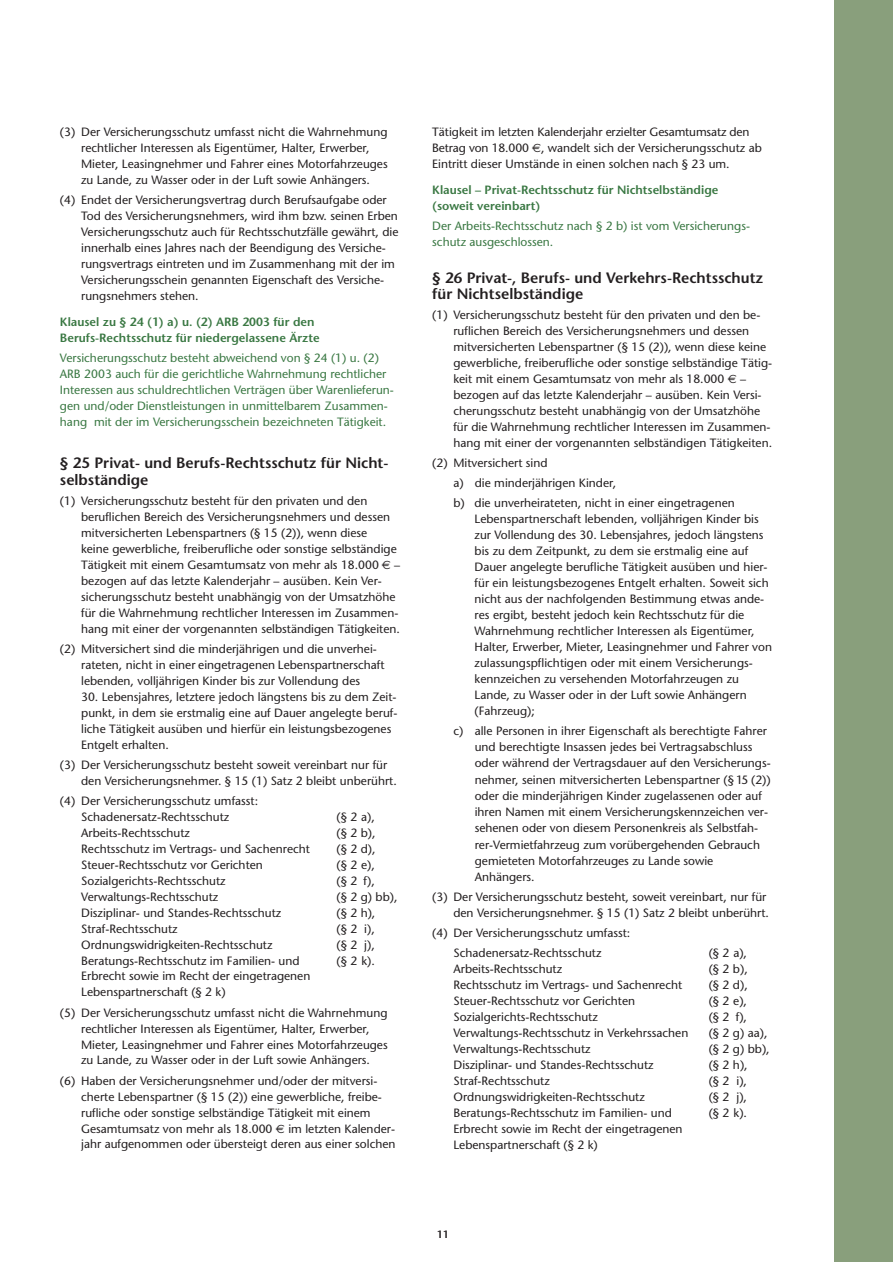
<style>
.page{position:relative;width:893px;height:1262px;background:#fff}
.page>*{position:absolute;margin:0;border:0;box-sizing:border-box;transform-origin:0 0}
.t1{font:600 15px/17px "Stone Sans";color:#231f20}
.t2{font:12px/15.9px "Stone Sans";color:#231f20}
.t3{font:12px/15.9px "Stone Sans";color:#3a7843}
.t4{font:600 12px/15.9px "Stone Sans";color:#3a7843}
.t5{font:600 10.5px "Stone Sans";color:#231f20}
.s1{font-family:"Euro Sans"}
</style>
<div class="page">
<div style="left:834px;top:0;width:58px;height:1261px;background:#899f7c"></div>
<p class="t2" style="left:81px;top:126px;width:308px;text-indent:-21px">(3) Der Versicherungsschutz umfasst nicht die Wahrnehmung rechtlicher Interessen als Eigentümer, Halter, Erwerber, Mieter, Leasingnehmer und Fahrer eines Motorfahrzeuges zu Lande, zu Wasser oder in der Luft sowie Anhängers.</p>
<p class="t2" style="left:81px;top:194px;width:319px;text-indent:-21px">(4) Endet der Versicherungsvertrag durch Berufsaufgabe oder Tod des Versicherungsnehmers, wird ihm bzw. seinen Erben Versicherungsschutz auch für Rechtsschutzfälle gewährt, die innerhalb eines Jahres nach der Beendigung des Versiche&shy;rungsvertrags eintreten und im Zusammenhang mit der im Versicherungsschein genannten Eigenschaft des Versiche&shy;rungsnehmers stehen.</p>
<p class="t4" style="left:60px;top:315px;width:261px">Klausel zu § 24 (1) a) u. (2) ARB 2003 für den<br>Berufs-Rechtsschutz für niedergelassene Ärzte</p>
<p class="t3" style="left:60px;top:351px;width:335px">Versicherungsschutz besteht abweichend von § 24 (1) u. (2)<br>ARB 2003 auch für die gerichtliche Wahrnehmung rechtlicher Interessen aus schuldrechtlichen Verträgen über Warenlieferun&shy;gen und/oder Dienstleistungen in unmittelbarem Zusammen&shy;hang mit der im Versicherungsschein bezeichneten Tätigkeit.</p>
<p class="t1" style="left:60px;top:456px;width:330px">§ 25 Privat- und Berufs-Rechtsschutz für Nicht&shy;selbständige</p>
<p class="t2" style="left:81px;top:494px;width:320px;text-indent:-21px">(1) Versicherungsschutz besteht für den privaten und den beruflichen Bereich des Versicherungsnehmers und dessen mitversicherten Lebenspartners (§ 15 (2)), wenn diese<br>keine gewerbliche, freiberufliche oder sonstige selbständige Tätigkeit mit einem Gesamtumsatz von mehr als 18.000 <span class="s1">€</span> – bezogen auf das letzte Kalenderjahr – ausüben. Kein Ver&shy;sicherungsschutz besteht unabhängig von der Umsatzhöhe für die Wahrnehmung rechtlicher Interessen im Zusammen&shy;hang mit einer der vorgenannten selbständigen Tätigkeiten.</p>
<p class="t2" style="left:81px;top:642px;width:305px;text-indent:-21px">(2) Mitversichert sind die minderjährigen und die unverhei&shy;rateten, nicht in einer eingetragenen Lebenspartnerschaft lebenden, volljährigen Kinder bis zur Vollendung des</p>
<p class="t2" style="left:81px;top:690px;width:318px">30. Lebensjahres, letztere jedoch längstens bis zu dem Zeit&shy;punkt, in dem sie erstmalig eine auf Dauer angelegte beruf&shy;liche Tätigkeit ausüben und hierfür ein leistungsbezogenes Entgelt erhalten.</p>
<p class="t2" style="left:81px;top:758px;width:317px;text-indent:-21px">(3) Der Versicherungsschutz besteht soweit vereinbart nur für den Versicherungsnehmer. § 15 (1) Satz 2 bleibt unberührt.</p>
<p class="t2" style="left:81px;top:794px;width:178px;text-indent:-21px">(4) Der Versicherungsschutz umfasst:<br>Schadenersatz-Rechtsschutz</p>
<p class="t2" style="left:336px;top:810px;width:40px">(§ 2 a),</p>
<p class="t2" style="left:81px;top:826px;width:110px">Arbeits-Rechtsschutz</p>
<p class="t2" style="left:336px;top:826px;width:41px">(§ 2 b),</p>
<p class="t2" style="left:81px;top:842px;width:230px">Rechtsschutz im Vertrags- und Sachenrecht</p>
<p class="t2" style="left:336px;top:842px;width:41px">(§ 2 d),</p>
<p class="t2" style="left:81px;top:858px;width:183px">Steuer-Rechtsschutz vor Gerichten</p>
<p class="t2" style="left:336px;top:858px;width:40px">(§ 2 e),</p>
<p class="t2" style="left:81px;top:874px;width:146px">Sozialgerichts-Rechtsschutz</p>
<p class="t2" style="left:336px;top:874px;width:40px">(§ 2 f),</p>
<p class="t2" style="left:81px;top:889px;width:139px">Verwaltungs-Rechtsschutz</p>
<p class="t2" style="left:336px;top:889px;width:62px">(§ 2 g) bb),</p>
<p class="t2" style="left:81px;top:905px;width:202px">Disziplinar- und Standes-Rechtsschutz</p>
<p class="t2" style="left:336px;top:905px;width:40px">(§ 2 h),</p>
<p class="t2" style="left:81px;top:921px;width:98px">Straf-Rechtsschutz</p>
<p class="t2" style="left:336px;top:921px;width:40px">(§ 2 i),</p>
<p class="t2" style="left:81px;top:937px;width:193px">Ordnungswidrigkeiten-Rechtsschutz</p>
<p class="t2" style="left:336px;top:937px;width:40px">(§ 2 j),</p>
<p class="t2" style="left:81px;top:953px;width:220px">Beratungs-Rechtsschutz im Familien- und</p>
<p class="t2" style="left:336px;top:953px;width:40px">(§ 2 k).</p>
<p class="t2" style="left:81px;top:969px;width:230px">Erbrecht sowie im Recht der eingetragenen<br>Lebenspartnerschaft (§ 2 k)</p>
<p class="t2" style="left:81px;top:1005px;width:308px;text-indent:-21px">(5) Der Versicherungsschutz umfasst nicht die Wahrnehmung rechtlicher Interessen als Eigentümer, Halter, Erwerber, Mieter, Leasingnehmer und Fahrer eines Motorfahrzeuges zu Lande, zu Wasser oder in der Luft sowie Anhängers.</p>
<p class="t2" style="left:81px;top:1073px;width:316px;text-indent:-21px">(6) Haben der Versicherungsnehmer und/oder der mitversi&shy;cherte Lebenspartner (§ 15 (2)) eine gewerbliche, freibe&shy;rufliche oder sonstige selbständige Tätigkeit mit einem Gesamtumsatz von mehr als 18.000 <span class="s1">€</span> im letzten Kalender&shy;jahr aufgenommen oder übersteigt deren aus einer solchen</p>
<p class="t2" style="left:432px;top:126px;width:331px">Tätigkeit im letzten Kalenderjahr erzielter Gesamtumsatz den<br>Betrag von 18.000 <span class="s1">€</span>, wandelt sich der Versicherungsschutz ab<br>Eintritt dieser Umstände in einen solchen nach § 23 um.</p>
<p class="t4" style="left:432px;top:183px;width:288px">Klausel – Privat-Rechtsschutz für Nichtselbständige (soweit vereinbart)</p>
<p class="t3" style="left:432px;top:219px;width:319px">Der Arbeits-Rechtsschutz nach § 2 b) ist vom Versicherungs&shy;schutz ausgeschlossen.</p>
<p class="t1" style="left:432px;top:271px;width:332px;line-height:15.9px">§ 26 Privat-, Berufs- und Verkehrs-Rechtsschutz für Nichtselbständige</p>
<p class="t2" style="left:453px;top:308px;width:320px;text-indent:-21px">(1) Versicherungsschutz besteht für den privaten und den be&shy;ruflichen Bereich des Versicherungsnehmers und dessen mitversicherten Lebenspartner (§ 15 (2)), wenn diese keine gewerbliche, freiberufliche oder sonstige selbständige Tätig&shy;keit mit einem Gesamtumsatz von mehr als 18.000 <span class="s1">€</span> – bezogen auf das letzte Kalenderjahr – ausüben. Kein Versi&shy;cherungsschutz besteht unabhängig von der Umsatzhöhe für die Wahrnehmung rechtlicher Interessen im Zusammen&shy;hang mit einer der vorgenannten selbständigen Tätigkeiten.</p>
<p class="t2" style="left:453px;top:454px;width:283px;line-height:20.2px;text-indent:-21px">(2) Mitversichert sind<br>a) die minderjährigen Kinder,<br>b) die unverheirateten, nicht in einer eingetragenen</p>
<p class="t2" style="left:474px;top:512px;width:299px">Lebenspartnerschaft lebenden, volljährigen Kinder bis zur Vollendung des 30. Lebensjahres, jedoch längstens bis zu dem Zeitpunkt, zu dem sie erstmalig eine auf Dauer angelegte berufliche Tätigkeit ausüben und hier&shy;für ein leistungsbezogenes Entgelt erhalten. Soweit sich nicht aus der nachfolgenden Bestimmung etwas ande&shy;res ergibt, besteht jedoch kein Rechtsschutz für die Wahrnehmung rechtlicher Interessen als Eigentümer, Halter, Erwerber, Mieter, Leasingnehmer und Fahrer von zulassungspflichtigen oder mit einem Versicherungs&shy;kennzeichen zu versehenden Motorfahrzeugen zu Lande, zu Wasser oder in der Luft sowie Anhängern (Fahrzeug);</p>
<p class="t2" style="left:475px;top:724px;width:297px;text-indent:-21px">c) alle Personen in ihrer Eigenschaft als berechtigte Fahrer und berechtigte Insassen jedes bei Vertragsabschluss oder während der Vertragsdauer auf den Versicherungs&shy;nehmer, seinen mitversicherten Lebenspartner (§ 15 (2)) oder die minderjährigen Kinder zugelassenen oder auf ihren Namen mit einem Versicherungskennzeichen ver&shy;sehenen oder von diesem Personenkreis als Selbstfah&shy;rer-Vermietfahrzeug zum vorübergehenden Gebrauch gemieteten Motorfahrzeuges zu Lande sowie Anhängers.</p>
<p class="t2" style="left:432px;top:890px;width:338px;text-align:right">(3) Der Versicherungsschutz besteht, soweit vereinbart, nur für den Versicherungsnehmer. § 15 (1) Satz 2 bleibt unberührt.</p>
<p class="t2" style="left:453px;top:924px;width:178px;line-height:20.2px;text-indent:-21px">(4) Der Versicherungsschutz umfasst:<br>Schadenersatz-Rechtsschutz</p>
<p class="t2" style="left:708px;top:946px;width:40px">(§ 2 a),</p>
<p class="t2" style="left:453px;top:962px;width:110px">Arbeits-Rechtsschutz</p>
<p class="t2" style="left:708px;top:962px;width:41px">(§ 2 b),</p>
<p class="t2" style="left:453px;top:978px;width:230px">Rechtsschutz im Vertrags- und Sachenrecht</p>
<p class="t2" style="left:708px;top:978px;width:41px">(§ 2 d),</p>
<p class="t2" style="left:453px;top:994px;width:183px">Steuer-Rechtsschutz vor Gerichten</p>
<p class="t2" style="left:708px;top:994px;width:40px">(§ 2 e),</p>
<p class="t2" style="left:453px;top:1010px;width:146px">Sozialgerichts-Rechtsschutz</p>
<p class="t2" style="left:708px;top:1010px;width:40px">(§ 2 f),</p>
<p class="t2" style="left:453px;top:1026px;width:236px">Verwaltungs-Rechtsschutz in Verkehrssachen</p>
<p class="t2" style="left:708px;top:1026px;width:60px">(§ 2 g) aa),</p>
<p class="t2" style="left:453px;top:1042px;width:139px">Verwaltungs-Rechtsschutz</p>
<p class="t2" style="left:708px;top:1042px;width:62px">(§ 2 g) bb),</p>
<p class="t2" style="left:453px;top:1058px;width:202px">Disziplinar- und Standes-Rechtsschutz</p>
<p class="t2" style="left:708px;top:1058px;width:40px">(§ 2 h),</p>
<p class="t2" style="left:453px;top:1074px;width:98px">Straf-Rechtsschutz</p>
<p class="t2" style="left:708px;top:1074px;width:40px">(§ 2 i),</p>
<p class="t2" style="left:453px;top:1090px;width:193px">Ordnungswidrigkeiten-Rechtsschutz</p>
<p class="t2" style="left:708px;top:1090px;width:40px">(§ 2 j),</p>
<p class="t2" style="left:453px;top:1106px;width:220px">Beratungs-Rechtsschutz im Familien- und</p>
<p class="t2" style="left:708px;top:1106px;width:40px">(§ 2 k).</p>
<p class="t2" style="left:453px;top:1122px;width:230px">Erbrecht sowie im Recht der eingetragenen<br>Lebenspartnerschaft (§ 2 k)</p>
<p class="t5" style="left:437px;top:1230px;width:14px">11</p>
</div>
